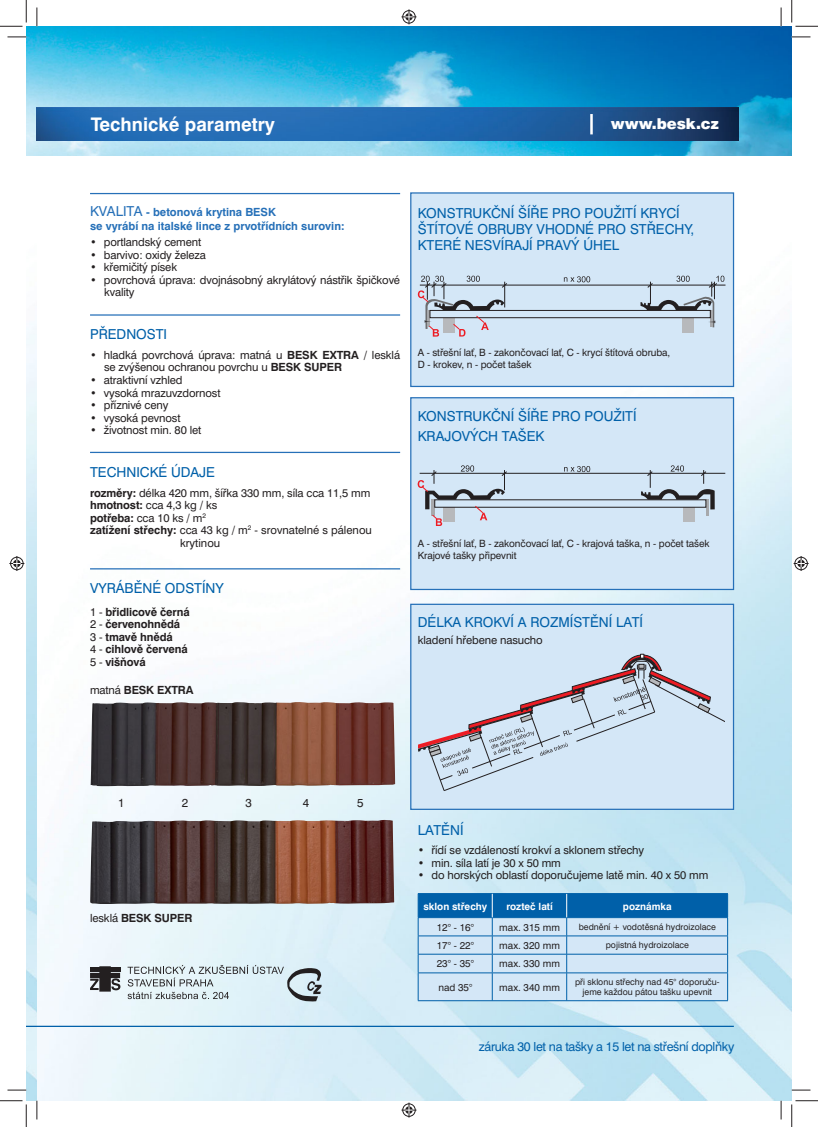
<style>
.page{position:relative;width:818px;height:1127px;background:#fff}
.page>*{position:absolute;margin:0;border:0;box-sizing:border-box;transform-origin:0 0}
.t1{font:700 18.75px "Swiss 721 AT";color:#fff}
.t2{font:900 15px "Swiss 721 AT";color:#fff}
.t3{font:13.75px/16.2px "Swiss 721 AT";color:#0060a9}
.t4{font:12.5px "Swiss 721 AT";letter-spacing:-.025em;color:#0060a9}
.t5{font:11.75px "Swiss 721 AT";color:#231f20}
.t6{font:11.25px/12.5px "Swiss 721 AT";letter-spacing:-.01em;color:#231f20}
.t7{font:700 11.25px/12.5px "Swiss 721 AT";letter-spacing:-.01em;color:#231f20}
.t8{font:700 11.25px/13.5px "Swiss 721 AT";color:#2670b8}
.t9{font:10px/12.5px "Swiss 721 AT";letter-spacing:-.01em;color:#231f20}
.t10{font:700 10px "Swiss 721 AT";color:#fff}
.t11{font:8.75px/10.5px "Swiss 721 AT";color:#231f20;text-align:center}
.s1{font-weight:400;font-size:13.75px}
.s2{font-weight:700}
.s3{font-weight:400}
</style>
<div class="page">
<img style="left:26px;top:27px;width:766px;height:1073px">
<div style="left:411px;top:193px;width:322px;height:193px;background:#d4e7f7"></div>
<div style="left:410px;top:192px;width:324px;height:195px;border:1px solid #2670b8"></div>
<div style="left:411px;top:397px;width:322px;height:192px;background:#d4e7f7"></div>
<div style="left:410px;top:397px;width:324px;height:193px;border:1px solid #2670b8"></div>
<div style="left:411px;top:604px;width:322px;height:205px;background:#d4e7f7"></div>
<div style="left:410px;top:603px;width:324px;height:206px;border:1px solid #2670b8"></div>
<img style="left:26px;top:26px;width:765px;height:129px">
<img style="left:37px;top:108px;width:701px;height:32px">
<hr style="left:590px;top:114px;width:3px;height:20px;background:#fff">
<svg style="left:418px;top:654px;width:307px;height:136px"></svg>
<hr style="left:418px;top:1000px;width:310px;height:1px;background:#0060a9">
<svg style="left:418px;top:893px;width:310px;height:107px;background:#9ac2e1"></svg>
<div style="left:682px;top:318px;width:12px;height:14px;background:#b7b9bc"></div>
<hr style="left:420px;top:285px;width:305px;height:1px;background:#231f20">
<div style="left:430px;top:310px;width:280px;height:8px;border:1px solid #231f20"></div>
<svg style="left:640px;top:275px;width:84px;height:52px"></svg>
<svg style="left:564px;top:276px;width:26px;height:6px"></svg>
<svg style="left:418px;top:275px;width:90px;height:61px"></svg>
<div style="left:683px;top:507px;width:11px;height:14px;background:#b7b9bc"></div>
<hr style="left:420px;top:473px;width:305px;height:1px;background:#231f20">
<svg style="left:641px;top:465px;width:74px;height:51px"></svg>
<svg style="left:564px;top:466px;width:26px;height:6px"></svg>
<svg style="left:418px;top:465px;width:89px;height:61px"></svg>
<svg style="left:90px;top:966px;width:30px;height:25px"></svg>
<svg style="left:128px;top:964px;width:194px;height:37px;background:#c3d0d5"></svg>
<hr style="left:26px;top:1025px;width:708px;height:1px;background:#0060a9">
<hr style="left:90px;top:193px;width:310px;height:1px;background:#2670b8">
<hr style="left:90px;top:314px;width:310px;height:1px;background:#2670b8">
<hr style="left:90px;top:451px;width:310px;height:2px;background:#2670b8">
<hr style="left:90px;top:568px;width:310px;height:1px;background:#2670b8">
<img style="left:90px;top:819px;width:304px;height:84px">
<img style="left:91px;top:701px;width:304px;height:85px">
<svg style="left:8px;top:36px;width:18px;height:2px"></svg>
<svg style="left:792px;top:36px;width:18px;height:2px"></svg>
<svg style="left:8px;top:1089px;width:18px;height:1px"></svg>
<svg style="left:792px;top:1089px;width:18px;height:1px"></svg>
<svg style="left:36px;top:8px;width:2px;height:18px"></svg>
<svg style="left:36px;top:1100px;width:2px;height:19px"></svg>
<svg style="left:780px;top:8px;width:2px;height:18px"></svg>
<svg style="left:780px;top:1100px;width:2px;height:19px"></svg>
<svg style="left:0;top:0;width:27px;height:27px"></svg>
<svg style="left:0;top:1100px;width:27px;height:26px"></svg>
<svg style="left:791px;top:0;width:27px;height:27px"></svg>
<svg style="left:791px;top:1100px;width:27px;height:26px"></svg>
<svg style="left:401px;top:9px;width:15px;height:15px"></svg>
<svg style="left:401px;top:1102px;width:15px;height:15px"></svg>
<svg style="left:9px;top:556px;width:15px;height:15px"></svg>
<svg style="left:793px;top:556px;width:15px;height:15px"></svg>
<h1 class="t1" style="left:91px;top:117px;width:186px">Technické parametry</h1>
<h2 class="t2" style="left:611px;top:115px;width:110px">www.besk.cz</h2>
<p class="t8" style="left:90px;top:206px;width:256px"><span class="s1">KVALITA</span> - betonová krytina BESK<br>se vyrábí na italské lince z prvotřídních surovin:</p>
<p class="t6" style="left:90px;top:237px;width:113px">• portlandský cement</p>
<p class="t6" style="left:90px;top:249px;width:117px">• barvivo: oxidy železa</p>
<p class="t6" style="left:90px;top:262px;width:89px">• křemičitý písek</p>
<p class="t6" style="left:104px;top:274px;width:298px;text-indent:-14px">• povrchová úprava: dvojnásobný akrylátový nástřik špičkové kvality</p>
<p class="t3" style="left:90px;top:327px;width:79px">PŘEDNOSTI</p>
<p class="t6" style="left:104px;top:349px;width:298px;text-indent:-14px">• hladká povrchová úprava: matná u <span class="s2">BESK EXTRA</span> / lesklá se zvýšenou ochranou povrchu u <span class="s2">BESK SUPER</span></p>
<p class="t6" style="left:90px;top:374px;width:94px">• atraktivní vzhled</p>
<p class="t6" style="left:90px;top:387px;width:132px">• vysoká mrazuvzdornost</p>
<p class="t6" style="left:90px;top:399px;width:80px">• příznivé ceny</p>
<p class="t6" style="left:90px;top:412px;width:92px">• vysoká pevnost</p>
<p class="t6" style="left:90px;top:424px;width:113px">• životnost min. 80 let</p>
<p class="t3" style="left:90px;top:465px;width:126px">TECHNICKÉ ÚDAJE</p>
<p class="t6" style="left:90px;top:487px;width:282px"><span class="s2">rozměry:</span> délka 420 mm, šířka 330 mm, síla cca 11,5 mm</p>
<p class="t6" style="left:90px;top:500px;width:129px"><span class="s2">hmotnost:</span> cca 4,3 kg / ks</p>
<p class="t6" style="left:90px;top:512px;width:117px"><span class="s2">potřeba:</span> cca 10 ks / m<sup>2</sup></p>
<p class="t6" style="left:90px;top:525px;width:283px"><span class="s2">zatížení střechy:</span> cca 43 kg / m<sup>2</sup> - srovnatelné s pálenou</p>
<p class="t6" style="left:180px;top:537px;width:42px">krytinou</p>
<p class="t3" style="left:90px;top:580px;width:135px">VYRÁBĚNÉ ODSTÍNY</p>
<p class="t7" style="left:90px;top:606px;width:101px"><span class="s3">1 -</span> břidlicově černá<br><span class="s3">2 -</span> červenohnědá<br><span class="s3">3 -</span> tmavě hnědá<br><span class="s3">4 -</span> cihlově červená<br><span class="s3">5 -</span> višňová</p>
<p class="t7" style="left:90px;top:684px;width:105px"><span class="s3">matná</span> BESK EXTRA</p>
<p class="t3" style="left:418px;top:206px;width:278px">KONSTRUKČNÍ ŠÍŘE PRO POUŽITÍ KRYCÍ<br>ŠTÍTOVÉ OBRUBY VHODNÉ PRO STŘECHY,<br>KTERÉ NESVÍRAJÍ PRAVÝ ÚHEL</p>
<p class="t9" style="left:418px;top:346px;width:254px">A - střešní lať, B - zakončovací lať, C - krycí štítová obruba,<br>D - krokev, n - počet tašek</p>
<p class="t3" style="left:418px;top:407px;width:220px;line-height:19.8px">KONSTRUKČNÍ ŠÍŘE PRO POUŽITÍ<br>KRAJOVÝCH TAŠEK</p>
<p class="t9" style="left:418px;top:537px;width:293px">A - střešní lať, B - zakončovací lať, C - krajová taška, n - počet tašek<br>Krajové tašky připevnit</p>
<p class="t3" style="left:418px;top:614px;width:227px">DÉLKA KROKVÍ A ROZMÍSTĚNÍ LATÍ</p>
<p class="t6" style="left:418px;top:634px;width:126px">kladení hřebene nasucho</p>
<p class="t5" style="left:118px;top:797px;width:8px">1</p>
<p class="t5" style="left:182px;top:797px;width:8px">2</p>
<p class="t5" style="left:245px;top:797px;width:8px">3</p>
<p class="t5" style="left:303px;top:797px;width:8px">4</p>
<p class="t5" style="left:357px;top:797px;width:8px">5</p>
<p class="t7" style="left:90px;top:912px;width:104px"><span class="s3">lesklá</span> BESK SUPER</p>
<p class="t3" style="left:418px;top:822px;width:47px">LATĚNÍ</p>
<p class="t6" style="left:418px;top:844px;width:228px">• řídí se vzdáleností krokví a sklonem střechy</p>
<p class="t6" style="left:418px;top:857px;width:145px">• min. síla latí je 30 x 50 mm</p>
<p class="t6" style="left:418px;top:869px;width:292px">• do horských oblastí doporučujeme latě min. 40 x 50 mm</p>
<p class="t10" style="left:423px;top:901px;width:65px">sklon střechy</p>
<p class="t10" style="left:506px;top:901px;width:48px">rozteč latí</p>
<p class="t10" style="left:623px;top:901px;width:50px">poznámka</p>
<p class="t9" style="left:437px;top:921px;width:39px">12° - 16°</p>
<p class="t9" style="left:499px;top:921px;width:62px">max. 315 mm</p>
<p class="t11" style="left:579px;top:922px;width:139px">bednění + vodotěsná hydroizolace</p>
<p class="t9" style="left:437px;top:939px;width:39px">17° - 22°</p>
<p class="t9" style="left:499px;top:939px;width:62px">max. 320 mm</p>
<p class="t11" style="left:606px;top:940px;width:85px">pojistná hydroizolace</p>
<p class="t9" style="left:437px;top:958px;width:39px">23° - 35°</p>
<p class="t9" style="left:499px;top:958px;width:62px">max. 330 mm</p>
<p class="t9" style="left:438px;top:981px;width:36px">nad 35°</p>
<p class="t9" style="left:499px;top:981px;width:62px">max. 340 mm</p>
<p class="t11" style="left:575px;top:977px;width:146px">při sklonu střechy nad 45° doporuču&shy;jeme každou pátou tašku upevnit</p>
<p class="t4" style="left:479px;top:1041px;width:257px">záruka 30 let na tašky a 15 let na střešní doplňky</p>
</div>
